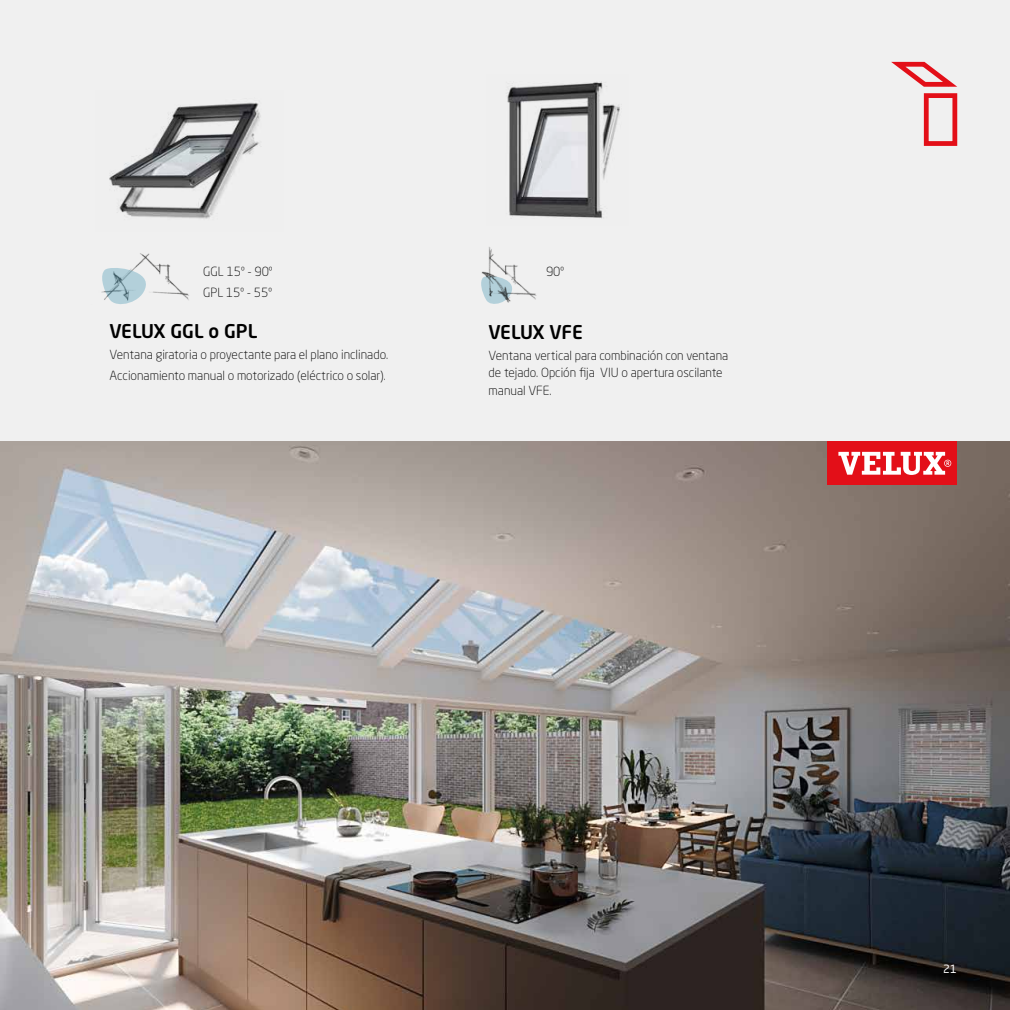
<style>
.page{position:relative;width:1010px;height:1010px;background:#f0f0f0}
.page>*{position:absolute;margin:0;border:0;box-sizing:border-box;transform-origin:0 0}
.t1{font:500 18.75px "Neo Sans Pro";letter-spacing:-.01em;color:#000}
.t2{font:300 12.5px/21px "Neo Sans Pro";color:#000}
.t3{font:11.25px "Neo Sans Pro";color:#fff}
</style>
<div class="page">
<div style="left:924px;top:93px;width:33px;height:53px;border:5px solid #e30f18"></div>
<svg style="left:891px;top:61px;width:66px;height:26px"></svg>
<img style="left:135px;top:253px;width:54px;height:47px">
<svg style="left:101px;top:267px;width:46px;height:37px"></svg>
<img style="left:481px;top:247px;width:56px;height:57px">
<img style="left:109px;top:102px;width:152px;height:117px">
<img style="left:506px;top:81px;width:114px;height:138px">
<img style="left:0;top:442px;width:1010px;height:568px">
<div style="left:827px;top:442px;width:130px;height:43px;background:#e30f18"></div>
<svg style="left:838px;top:452px;width:113px;height:23px"></svg>
<p class="t2" style="left:203px;top:261px;width:71px">GGL 15º - 90º<br>GPL 15º - 55º</p>
<h1 class="t1" style="left:110px;top:319px;width:149px">VELUX GGL o GPL</h1>
<p class="t2" style="left:110px;top:344px;width:280px">Ventana giratoria o proyectante para el plano inclinado.<br>Accionamiento manual o motorizado (eléctrico o solar).</p>
<p class="t2" style="left:546px;top:261px;width:20px">90º</p>
<h1 class="t1" style="left:489px;top:320px;width:96px">VELUX VFE</h1>
<p class="t2" style="left:489px;top:346px;width:241px;line-height:17.5px">Ventana vertical para combinación con ventana de tejado. Opción fija VIU o apertura oscilante manual VFE.</p>
<p class="t3" style="left:943px;top:961px;width:15px">21</p>
</div>
